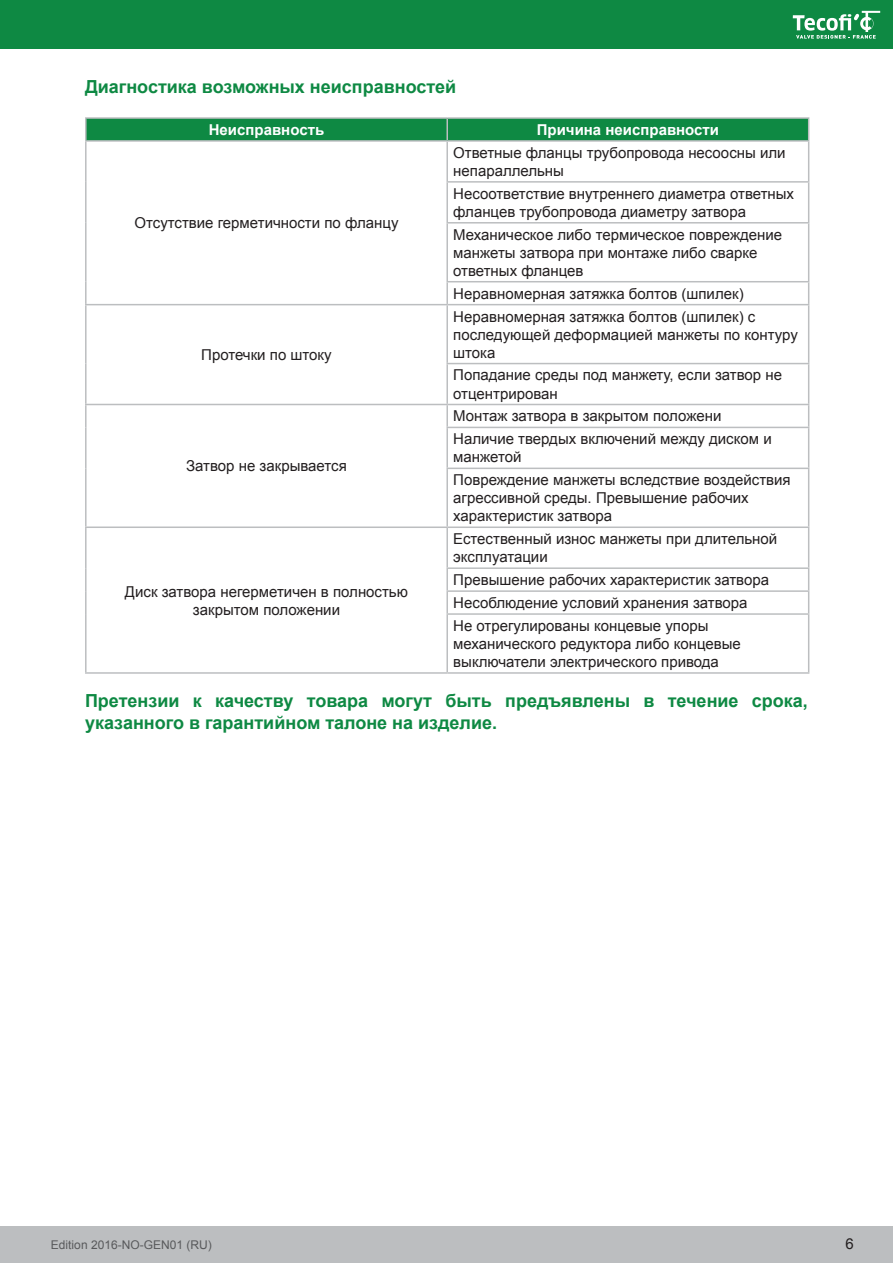
<style>
.page{position:relative;width:893px;height:1263px;background:#fff}
.page>*{position:absolute;margin:0;border:0;box-sizing:border-box;transform-origin:0 0}
.t1{font:700 18px/21.6px "Arial";color:#0e8943}
.t2{font:15px/18px "Arial";color:#231f20}
.t3{font:700 15px "Arial";color:#fff}
.t4{font:12px "Arial";color:#58595b}
</style>
<div class="page">
<div style="left:0;top:1227px;width:893px;height:36px;background:#bcbec0"></div>
<hr style="left:85px;top:117px;width:362px;height:2px;background:#bcbec0">
<hr style="left:85px;top:119px;width:2px;height:21px;background:#bcbec0">
<hr style="left:447px;top:117px;width:362px;height:2px;background:#bcbec0">
<div style="left:86px;top:118px;width:723px;height:22px;background:#0e8943"></div>
<hr style="left:85px;top:140px;width:362px;height:2px;background:#bcbec0">
<hr style="left:85px;top:142px;width:2px;height:40px;background:#bcbec0">
<hr style="left:447px;top:140px;width:362px;height:2px;background:#bcbec0">
<hr style="left:446px;top:142px;width:2px;height:39px;background:#bcbec0">
<hr style="left:808px;top:142px;width:1px;height:39px;background:#bcbec0">
<hr style="left:85px;top:182px;width:2px;height:41px;background:#bcbec0">
<hr style="left:446px;top:181px;width:363px;height:2px;background:#bcbec0">
<hr style="left:446px;top:183px;width:2px;height:39px;background:#bcbec0">
<hr style="left:808px;top:183px;width:1px;height:39px;background:#bcbec0">
<hr style="left:85px;top:223px;width:2px;height:59px;background:#bcbec0">
<hr style="left:446px;top:222px;width:363px;height:2px;background:#bcbec0">
<hr style="left:446px;top:224px;width:2px;height:57px;background:#bcbec0">
<hr style="left:808px;top:224px;width:1px;height:57px;background:#bcbec0">
<hr style="left:85px;top:282px;width:2px;height:22px;background:#bcbec0">
<hr style="left:446px;top:281px;width:363px;height:1px;background:#bcbec0">
<hr style="left:446px;top:282px;width:2px;height:22px;background:#bcbec0">
<svg style="left:808px;top:282px;width:1px;height:22px"></svg>
<hr style="left:85px;top:304px;width:362px;height:1px;background:#bcbec0">
<hr style="left:85px;top:305px;width:2px;height:59px;background:#bcbec0">
<hr style="left:447px;top:304px;width:362px;height:1px;background:#bcbec0">
<hr style="left:446px;top:305px;width:2px;height:58px;background:#bcbec0">
<hr style="left:808px;top:305px;width:1px;height:58px;background:#bcbec0">
<hr style="left:85px;top:364px;width:2px;height:40px;background:#bcbec0">
<hr style="left:446px;top:363px;width:363px;height:1px;background:#bcbec0">
<hr style="left:446px;top:364px;width:2px;height:40px;background:#bcbec0">
<hr style="left:808px;top:364px;width:1px;height:40px;background:#bcbec0">
<hr style="left:85px;top:404px;width:362px;height:1px;background:#bcbec0">
<hr style="left:85px;top:405px;width:2px;height:22px;background:#bcbec0">
<hr style="left:447px;top:404px;width:362px;height:1px;background:#bcbec0">
<hr style="left:446px;top:405px;width:2px;height:22px;background:#bcbec0">
<svg style="left:808px;top:405px;width:1px;height:22px"></svg>
<hr style="left:85px;top:427px;width:2px;height:41px;background:#bcbec0">
<hr style="left:446px;top:427px;width:363px;height:1px;background:#bcbec0">
<hr style="left:446px;top:428px;width:2px;height:40px;background:#bcbec0">
<hr style="left:808px;top:428px;width:1px;height:40px;background:#bcbec0">
<hr style="left:85px;top:468px;width:2px;height:58px;background:#bcbec0">
<hr style="left:446px;top:468px;width:363px;height:1px;background:#bcbec0">
<hr style="left:446px;top:469px;width:2px;height:57px;background:#bcbec0">
<hr style="left:808px;top:469px;width:1px;height:57px;background:#bcbec0">
<hr style="left:85px;top:526px;width:362px;height:2px;background:#bcbec0">
<hr style="left:85px;top:528px;width:2px;height:40px;background:#bcbec0">
<hr style="left:447px;top:526px;width:362px;height:2px;background:#bcbec0">
<hr style="left:446px;top:528px;width:2px;height:39px;background:#bcbec0">
<hr style="left:808px;top:528px;width:1px;height:39px;background:#bcbec0">
<hr style="left:85px;top:568px;width:2px;height:23px;background:#bcbec0">
<hr style="left:446px;top:567px;width:363px;height:2px;background:#bcbec0">
<hr style="left:446px;top:569px;width:2px;height:21px;background:#bcbec0">
<hr style="left:85px;top:591px;width:2px;height:23px;background:#bcbec0">
<hr style="left:446px;top:590px;width:363px;height:2px;background:#bcbec0">
<hr style="left:446px;top:592px;width:2px;height:21px;background:#bcbec0">
<svg style="left:808px;top:569px;width:1px;height:44px"></svg>
<hr style="left:85px;top:614px;width:2px;height:58px;background:#bcbec0">
<hr style="left:446px;top:613px;width:363px;height:2px;background:#bcbec0">
<hr style="left:446px;top:615px;width:2px;height:57px;background:#bcbec0">
<hr style="left:808px;top:615px;width:1px;height:57px;background:#bcbec0">
<hr style="left:85px;top:672px;width:362px;height:2px;background:#bcbec0">
<hr style="left:447px;top:672px;width:362px;height:2px;background:#bcbec0">
<div style="left:0;top:0;width:893px;height:48px;background:#0e8943"></div>
<svg style="left:792px;top:10px;width:89px;height:29px"></svg>
<p class="t1" style="left:85px;top:77px;width:373px">Диагностика возможных неисправностей</p>
<p class="t3" style="left:209px;top:120px;width:117px">Неисправность</p>
<p class="t3" style="left:537px;top:120px;width:184px">Причина неисправности</p>
<p class="t2" style="left:134px;top:214px;width:265px">Отсутствие герметичности по фланцу</p>
<p class="t2" style="left:201px;top:346px;width:132px">Протечки по штоку</p>
<p class="t2" style="left:186px;top:457px;width:162px">Затвор не закрывается</p>
<p class="t2" style="left:453px;top:144px;width:334px">Ответные фланцы трубопровода несоосны или непараллельны</p>
<p class="t2" style="left:453px;top:185px;width:342px">Несоответствие внутреннего диаметра ответных фланцев трубопровода диаметру затвора</p>
<p class="t2" style="left:453px;top:226px;width:330px">Механическое либо термическое повреждение манжеты затвора при монтаже либо сварке ответных фланцев</p>
<p class="t2" style="left:453px;top:284px;width:292px">Неравномерная затяжка болтов (шпилек)</p>
<p class="t2" style="left:453px;top:307px;width:346px">Неравномерная затяжка болтов (шпилек) с последующей деформацией манжеты по контуру штока</p>
<p class="t2" style="left:453px;top:366px;width:330px">Попадание среды под манжету, если затвор не отцентрирован</p>
<p class="t2" style="left:453px;top:405px;width:320px;line-height:23px">Монтаж затвора в закрытом положени<br>Наличие твердых включений между диском и</p>
<p class="t2" style="left:453px;top:446px;width:339px;line-height:23px">манжетой<br>Повреждение манжеты вследствие воздействия</p>
<p class="t2" style="left:453px;top:489px;width:297px">агрессивной среды. Превышение рабочих характеристик затвора</p>
<p class="t2" style="left:453px;top:530px;width:325px">Естественный износ манжеты при длительной эксплуатации</p>
<p class="t2" style="left:453px;top:568px;width:317px;line-height:23px">Превышение рабочих характеристик затвора<br>Несоблюдение условий хранения затвора<br>Не отрегулированы концевые упоры</p>
<p class="t2" style="left:453px;top:635px;width:289px">механического редуктора либо концевые выключатели электрического привода</p>
<p class="t1" style="left:85px;top:691px;width:724px">Претензии к качеству товара могут быть предъявлены в течение срока, указанного в гарантийном талоне на изделие.</p>
<p class="t2" style="left:125px;top:582px;width:285px;text-align:center">Диск затвора негерметичен в полностью закрытом положении</p>
<p class="t4" style="left:51px;top:1240px;width:162px">Edition 2016-NO-GEN01 (RU)</p>
<p class="t2" style="left:845px;top:1236px;width:10px">6</p>
</div>
